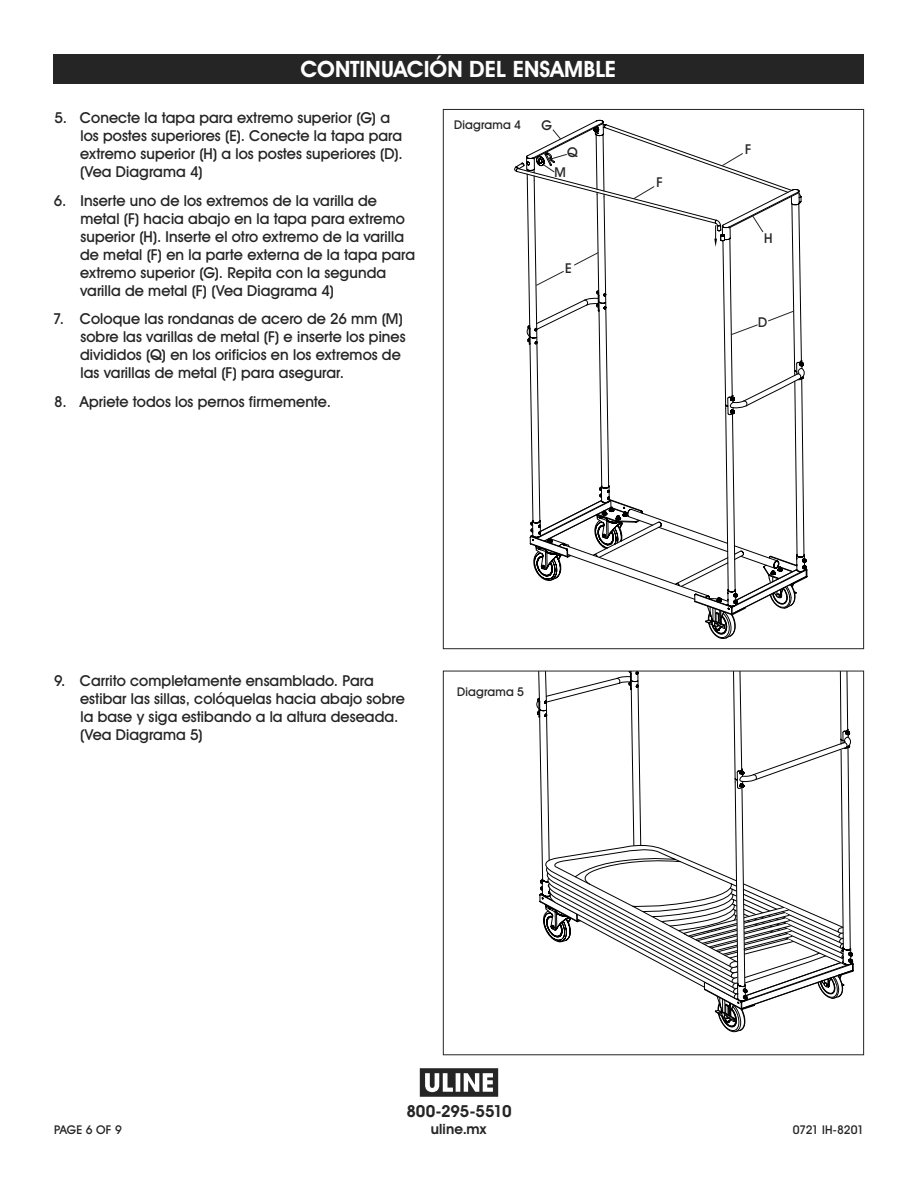
<style>
.page{position:relative;width:918px;height:1188px;background:#fff}
.page>*{position:absolute;margin:0;border:0;box-sizing:border-box;transform-origin:0 0}
.t1{font:700 22.5px "Uline Two Knine";letter-spacing:.005em;color:#fff}
.t2{font:700 16.5px "Uline Two Knine";letter-spacing:-.015em;color:#252525}
.t3{font:15px/18px "Uline Two Knine";letter-spacing:.005em;color:#252525}
.t4{font:700 14.25px "Uline Two Knine";letter-spacing:.01em;color:#252525}
.t5{font:13.5px "Uline Two Knine";color:#252525}
.t6{font:12px "Uline Two Knine";letter-spacing:.015em;color:#252525}
.t7{font:12px "Uline Two Knine";letter-spacing:-.03em;color:#252525}
</style>
<div class="page">
<div style="left:53px;top:54px;width:810px;height:30px;background:#252525"></div>
<svg style="left:514px;top:119px;width:340px;height:937px"></svg>
<svg style="left:420px;top:1068px;width:78px;height:29px"></svg>
<h1 class="t1" style="left:301px;top:56px;width:317px">CONTINUACIÓN DEL ENSAMBLE</h1>
<p class="t3" style="left:80px;top:108px;width:324px;text-indent:-26px">5. Conecte la tapa para extremo superior (G) a los postes superiores (E). Conecte la tapa para extremo superior (H) a los postes superiores (D). (Vea Diagrama 4)</p>
<p class="t3" style="left:80px;top:191px;width:337px;text-indent:-26px">6. Inserte uno de los extremos de la varilla de metal (F) hacia abajo en la tapa para extremo superior (H). Inserte el otro extremo de la varilla de metal (F) en la parte externa de la tapa para extremo superior (G). Repita con la segunda varilla de metal (F) (Vea Diagrama 4)</p>
<p class="t3" style="left:80px;top:310px;width:327px;text-indent:-27px">7. Coloque las rondanas de acero de 26 mm (M) sobre las varillas de metal (F) e inserte los pines divididos (Q) en los orificios en los extremos de las varillas de metal (F) para asegurar.</p>
<p class="t3" style="left:54px;top:393px;width:278px">8. Apriete todos los pernos firmemente.</p>
<p class="t6" style="left:454px;top:118px;width:68px">Diagrama 4</p>
<p class="t5" style="left:542px;top:116px;width:12px">G</p>
<p class="t5" style="left:567px;top:144px;width:12px">Q</p>
<p class="t5" style="left:554px;top:164px;width:13px">M</p>
<p class="t5" style="left:565px;top:260px;width:8px">E</p>
<p class="t5" style="left:656px;top:174px;width:8px">F</p>
<p class="t5" style="left:745px;top:141px;width:8px">F</p>
<p class="t5" style="left:764px;top:230px;width:10px">H</p>
<p class="t5" style="left:758px;top:314px;width:11px">D</p>
<p class="t3" style="left:80px;top:671px;width:326px;text-indent:-26px">9. Carrito completamente ensamblado. Para estibar las sillas, colóquelas hacia abajo sobre la base y siga estibando a la altura deseada. (Vea Diagrama 5)</p>
<p class="t6" style="left:457px;top:685px;width:68px">Diagrama 5</p>
<p class="t2" style="left:406px;top:1101px;width:107px">800-295-5510</p>
<p class="t4" style="left:431px;top:1120px;width:57px">uline.mx</p>
<p class="t6" style="left:54px;top:1122px;width:69px">PAGE 6 OF 9</p>
<p class="t7" style="left:793px;top:1122px;width:73px">0721 IH-8201</p>
</div>
